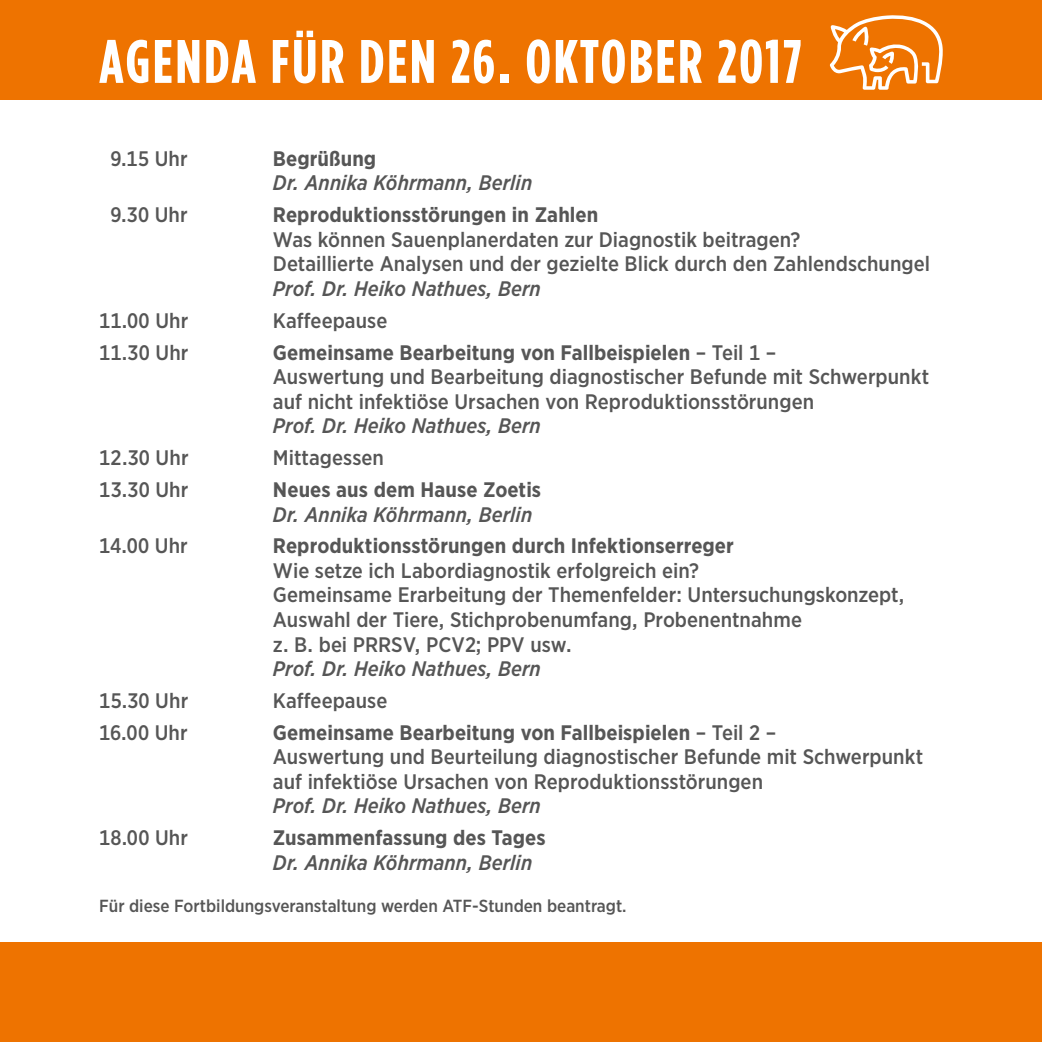
<style>
.page{position:relative;width:1042px;height:1042px;background:#fff}
.page>*{position:absolute;margin:0;border:0;box-sizing:border-box;transform-origin:0 0}
.t1{font:700 61.25px "Gotham Condensed";letter-spacing:.04em;color:#fff}
.t2{font:500 21px/24.5px "Gotham Narrow";color:#565656}
.t3{font:italic 500 21px "Gotham Narrow";color:#565656}
.t4{font:700 21px "Gotham Narrow";letter-spacing:.005em;color:#565656}
.t5{font:500 17.5px "Gotham Narrow";color:#565656}
.s1{font-weight:700}
</style>
<div class="page">
<div style="left:0;top:943px;width:1042px;height:99px;background:#ee7300"></div>
<div style="left:0;top:0;width:1042px;height:99px;background:#ee7300"></div>
<svg style="left:830px;top:15px;width:113px;height:75px"></svg>
<h1 class="t1" style="left:99px;top:27px;width:704px">AGENDA FÜR DEN 26. OKTOBER 2017</h1>
<p class="t2" style="left:110px;top:146px;width:79px">9.15 Uhr</p>
<p class="t4" style="left:273px;top:145px;width:105px">Begrüßung</p>
<p class="t3" style="left:273px;top:169px;width:261px">Dr. Annika Köhrmann, Berlin</p>
<p class="t2" style="left:110px;top:202px;width:79px">9.30 Uhr</p>
<p class="t4" style="left:273px;top:201px;width:327px">Reproduktionsstörungen in Zahlen</p>
<p class="t2" style="left:273px;top:227px;width:659px">Was können Sauenplanerdaten zur Diagnostik beitragen?<br>Detaillierte Analysen und der gezielte Blick durch den Zahlendschungel</p>
<p class="t3" style="left:273px;top:275px;width:269px">Prof. Dr. Heiko Nathues, Bern</p>
<p class="t2" style="left:99px;top:308px;width:91px">11.00 Uhr</p>
<p class="t2" style="left:273px;top:308px;width:116px">Kaffeepause</p>
<p class="t2" style="left:99px;top:340px;width:91px">11.30 Uhr</p>
<p class="t2" style="left:273px;top:340px;width:658px"><span class="s1">Gemeinsame Bearbeitung von Fallbeispielen</span> – Teil 1 –<br>Auswertung und Bearbeitung diagnostischer Befunde mit Schwerpunkt auf nicht infektiöse Ursachen von Reproduktionsstörungen</p>
<p class="t3" style="left:273px;top:412px;width:269px">Prof. Dr. Heiko Nathues, Bern</p>
<p class="t2" style="left:99px;top:445px;width:91px">12.30 Uhr</p>
<p class="t2" style="left:273px;top:445px;width:113px">Mittagessen</p>
<p class="t2" style="left:99px;top:477px;width:91px">13.30 Uhr</p>
<p class="t4" style="left:273px;top:476px;width:270px">Neues aus dem Hause Zoetis</p>
<p class="t3" style="left:273px;top:501px;width:261px">Dr. Annika Köhrmann, Berlin</p>
<p class="t2" style="left:99px;top:533px;width:90px">14.00 Uhr</p>
<p class="t4" style="left:273px;top:532px;width:462px">Reproduktionsstörungen durch Infektionserreger</p>
<p class="t2" style="left:273px;top:558px;width:633px">Wie setze ich Labordiagnostik erfolgreich ein?<br>Gemeinsame Erarbeitung der Themenfelder: Untersuchungskonzept, Auswahl der Tiere, Stichprobenumfang, Probenentnahme<br>z. B. bei PRRSV, PCV2; PPV usw.</p>
<p class="t3" style="left:273px;top:655px;width:269px">Prof. Dr. Heiko Nathues, Bern</p>
<p class="t2" style="left:99px;top:688px;width:91px">15.30 Uhr</p>
<p class="t2" style="left:273px;top:688px;width:116px">Kaffeepause</p>
<p class="t2" style="left:99px;top:720px;width:90px">16.00 Uhr</p>
<p class="t2" style="left:273px;top:720px;width:652px"><span class="s1">Gemeinsame Bearbeitung von Fallbeispielen</span> – Teil 2 –<br>Auswertung und Beurteilung diagnostischer Befunde mit Schwerpunkt auf infektiöse Ursachen von Reproduktionsstörungen</p>
<p class="t3" style="left:273px;top:793px;width:269px">Prof. Dr. Heiko Nathues, Bern</p>
<p class="t2" style="left:99px;top:825px;width:90px">18.00 Uhr</p>
<p class="t4" style="left:273px;top:824px;width:274px">Zusammenfassung des Tages</p>
<p class="t3" style="left:273px;top:849px;width:261px">Dr. Annika Köhrmann, Berlin</p>
<p class="t5" style="left:99px;top:895px;width:529px">Für diese Fortbildungsveranstaltung werden ATF-Stunden beantragt.</p>
</div>
